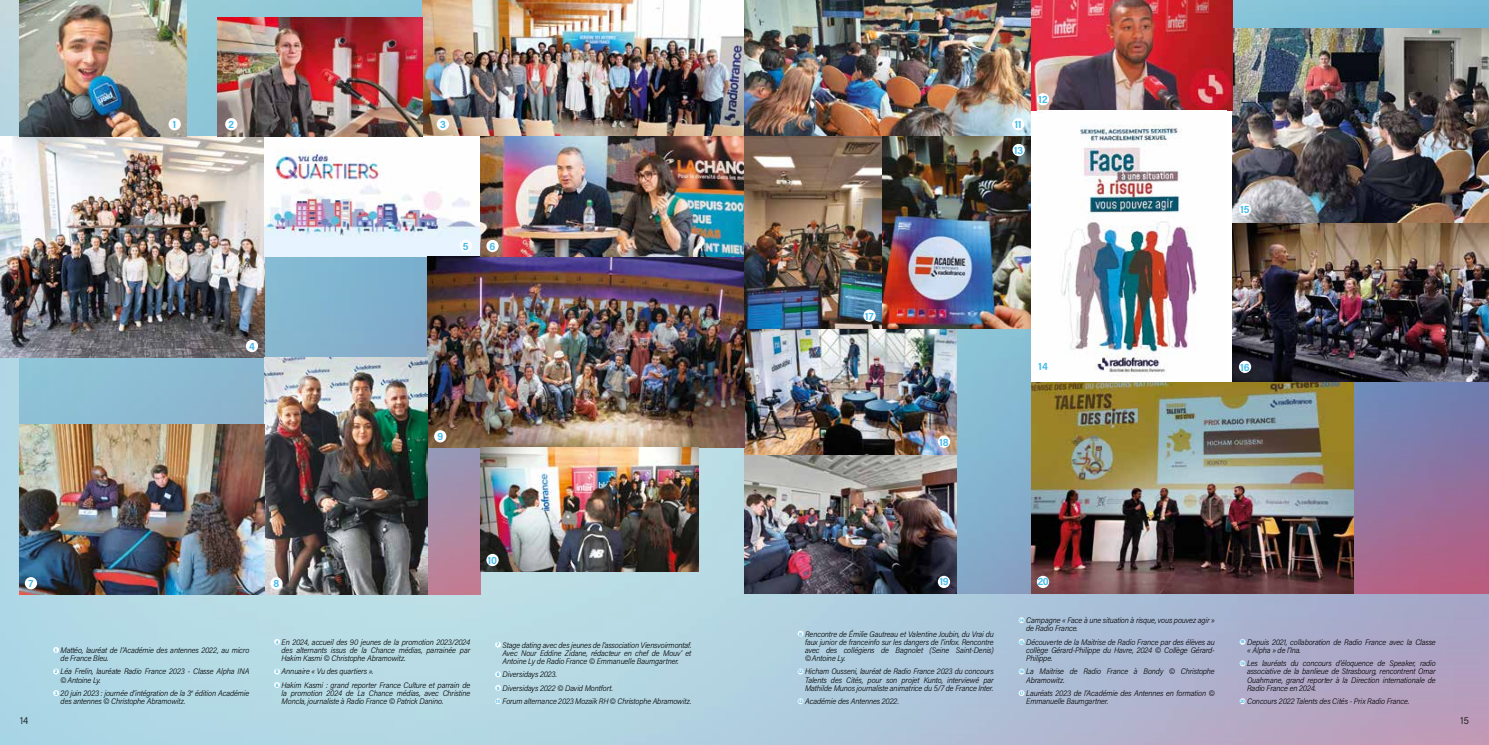
<style>
.page{position:relative;width:1489px;height:745px;background:#fff}
.page>*{position:absolute;margin:0;border:0;box-sizing:border-box;transform-origin:0 0}
.t1{font:700 10.62px "Acumin Pro Semi Cond";letter-spacing:.005em;color:#46baec}
.t2{font:300 10px "Acumin Pro Semi Cond";color:#000}
.t3{font:italic 300 8.12px/8.1px "Acumin Pro Semi Cond";letter-spacing:-.02em;color:#000}
.s1{font-weight:700;font-style:normal;font-size:5.12px;color:#46baec}
</style>
<div class="page">
<img style="left:0;top:0;width:1488px;height:744px">
<img style="left:956px;top:0;width:532px;height:593px">
<img style="left:19px;top:0;width:461px;height:594px">
<svg style="left:53px;top:646px;width:6px;height:6px"></svg>
<svg style="left:53px;top:668px;width:6px;height:6px"></svg>
<svg style="left:53px;top:689px;width:6px;height:6px"></svg>
<svg style="left:274px;top:638px;width:6px;height:6px"></svg>
<svg style="left:274px;top:668px;width:6px;height:6px"></svg>
<svg style="left:274px;top:681px;width:6px;height:6px"></svg>
<svg style="left:495px;top:641px;width:6px;height:6px"></svg>
<svg style="left:495px;top:671px;width:6px;height:5px"></svg>
<svg style="left:495px;top:684px;width:6px;height:6px"></svg>
<svg style="left:495px;top:698px;width:6px;height:5px"></svg>
<svg style="left:797px;top:630px;width:6px;height:6px"></svg>
<svg style="left:797px;top:668px;width:6px;height:6px"></svg>
<svg style="left:797px;top:698px;width:6px;height:5px"></svg>
<svg style="left:1018px;top:617px;width:6px;height:5px"></svg>
<svg style="left:1018px;top:638px;width:6px;height:6px"></svg>
<svg style="left:1018px;top:668px;width:6px;height:6px"></svg>
<svg style="left:1018px;top:689px;width:6px;height:6px"></svg>
<svg style="left:1239px;top:638px;width:6px;height:6px"></svg>
<svg style="left:1239px;top:660px;width:6px;height:6px"></svg>
<svg style="left:1239px;top:698px;width:6px;height:5px"></svg>
<img style="left:422px;top:0;width:322px;height:136px">
<img style="left:0;top:136px;width:264px;height:221px">
<img style="left:1232px;top:29px;width:256px;height:352px">
<img style="left:264px;top:136px;width:480px;height:120px">
<img style="left:1031px;top:381px;width:321px;height:212px">
<img style="left:744px;top:328px;width:212px;height:265px">
<img style="left:427px;top:256px;width:317px;height:191px">
<img style="left:264px;top:357px;width:163px;height:237px">
<img style="left:744px;top:0;width:287px;height:136px">
<img style="left:480px;top:447px;width:218px;height:124px">
<img style="left:1031px;top:0;width:201px;height:111px">
<img style="left:744px;top:136px;width:287px;height:192px">
<img style="left:19px;top:424px;width:245px;height:170px">
<div style="left:1031px;top:111px;width:201px;height:270px;background:#fff"></div>
<img style="left:1061px;top:124px;width:136px;height:252px">
<img style="left:19px;top:0;width:168px;height:136px">
<img style="left:217px;top:18px;width:205px;height:118px">
<div style="left:437px;top:118px;width:12px;height:12px;background:#fff;border-radius:50%"></div>
<div style="left:459px;top:239px;width:13px;height:13px;background:#fff;border-radius:50%"></div>
<div style="left:246px;top:340px;width:12px;height:12px;background:#fff;border-radius:50%"></div>
<div style="left:168px;top:118px;width:13px;height:12px;background:#fff;border-radius:50%"></div>
<div style="left:225px;top:118px;width:12px;height:12px;background:#fff;border-radius:50%"></div>
<div style="left:486px;top:240px;width:12px;height:12px;background:#fff;border-radius:50%"></div>
<div style="left:270px;top:577px;width:12px;height:12px;background:#fff;border-radius:50%"></div>
<div style="left:434px;top:430px;width:12px;height:12px;background:#fff;border-radius:50%"></div>
<div style="left:25px;top:576px;width:12px;height:13px;background:#fff;border-radius:50%"></div>
<div style="left:486px;top:553px;width:12px;height:12px;background:#fff;border-radius:50%"></div>
<div style="left:1012px;top:118px;width:12px;height:12px;background:#fff;border-radius:50%"></div>
<div style="left:1036px;top:93px;width:13px;height:12px;background:#fff;border-radius:50%"></div>
<div style="left:1012px;top:144px;width:12px;height:12px;background:#fff;border-radius:50%"></div>
<div style="left:1238px;top:203px;width:12px;height:12px;background:#fff;border-radius:50%"></div>
<svg style="left:1238px;top:360px;width:12px;height:13px"></svg>
<div style="left:863px;top:309px;width:12px;height:12px;background:#fff;border-radius:50%"></div>
<div style="left:937px;top:435px;width:13px;height:12px;background:#fff;border-radius:50%"></div>
<div style="left:937px;top:575px;width:13px;height:12px;background:#fff;border-radius:50%"></div>
<svg style="left:1036px;top:575px;width:13px;height:12px"></svg>
<h1 class="t1" style="left:173px;top:117px;width:5px">1</h1>
<h1 class="t1" style="left:228px;top:117px;width:7px">2</h1>
<h1 class="t1" style="left:249px;top:338px;width:7px">4</h1>
<h1 class="t1" style="left:440px;top:117px;width:7px">3</h1>
<h1 class="t1" style="left:463px;top:238px;width:7px">5</h1>
<h1 class="t1" style="left:489px;top:238px;width:7px">6</h1>
<h1 class="t1" style="left:437px;top:428px;width:7px">9</h1>
<h1 class="t1" style="left:28px;top:575px;width:6px">7</h1>
<p class="t3" style="left:61px;top:645px;width:190px;text-indent:-5px"><span class="s1">1</span> Mattéo, lauréat de l’Académie des antennes 2022, au micro de France Bleu.</p>
<p class="t3" style="left:61px;top:666px;width:190px;text-indent:-6px"><span class="s1">2</span> Léa Frelin, lauréate Radio France 2023 - Classe Alpha INA © Antoine Ly.</p>
<p class="t3" style="left:61px;top:688px;width:190px;text-indent:-6px"><span class="s1">3</span> 20 juin 2023 : journée d’intégration de la 3<sup>e</sup> édition Académie des antennes © Christophe Abramowitz.</p>
<h1 class="t1" style="left:273px;top:575px;width:7px">8</h1>
<h1 class="t1" style="left:488px;top:552px;width:11px">10</h1>
<p class="t3" style="left:281px;top:637px;width:190px;text-align:justify;text-indent:-6px"><span class="s1">4</span> En 2024, accueil des 90 jeunes de la promotion 2023/2024 des alternants issus de la Chance médias, parrainée par Hakim Kasmi © Christophe Abramowitz.</p>
<p class="t3" style="left:276px;top:666px;width:99px"><span class="s1">5</span> Annuaire « Vu des quartiers ».</p>
<p class="t3" style="left:281px;top:680px;width:190px;text-align:justify;text-indent:-6px"><span class="s1">6</span> Hakim Kasmi : grand reporter France Culture et parrain de la promotion 2024 de La Chance médias, avec Christine Moncla, journaliste à Radio France © Patrick Danino.</p>
<p class="t3" style="left:502px;top:640px;width:190px;text-align:justify;text-indent:-6px"><span class="s1">7</span> Stage dating avec des jeunes de l’association Viensvoirmontaf.<br>Avec Nour Eddine Zidane, rédacteur en chef de Mouv’ et Antoine Ly de Radio France © Emmanuelle Baumgartner.</p>
<p class="t3" style="left:496px;top:669px;width:62px"><span class="s1">8</span> Diversidays 2023.</p>
<p class="t3" style="left:496px;top:683px;width:118px"><span class="s1">9</span> Diversidays 2022 © David Montfort.</p>
<p class="t3" style="left:496px;top:696px;width:197px"><span class="s1">10</span> Forum alternance 2023 Mozaïk RH © Christophe Abramowitz.</p>
<h1 class="t1" style="left:865px;top:308px;width:10px">17</h1>
<h1 class="t1" style="left:939px;top:434px;width:11px">18</h1>
<h1 class="t1" style="left:1014px;top:117px;width:8px">11</h1>
<h1 class="t1" style="left:1014px;top:143px;width:11px">13</h1>
<h1 class="t1" style="left:1038px;top:92px;width:11px">12</h1>
<h1 class="t1" style="left:1038px;top:359px;width:11px">14</h1>
<h1 class="t1" style="left:1240px;top:202px;width:11px">15</h1>
<h1 class="t1" style="left:1240px;top:359px;width:11px">16</h1>
<h1 class="t1" style="left:939px;top:573px;width:10px">19</h1>
<h1 class="t1" style="left:1037px;top:573px;width:12px">20</h1>
<p class="t3" style="left:805px;top:629px;width:190px;text-align:justify;text-indent:-6px"><span class="s1">11</span> Rencontre de Émilie Gautreau et Valentine Joubin, du Vrai du faux junior de franceinfo sur les dangers de l’infox. Rencontre avec des collégiens de Bagnolet (Seine Saint-Denis) © Antoine Ly.</p>
<p class="t3" style="left:805px;top:666px;width:190px;text-align:justify;text-indent:-7px"><span class="s1">12</span> Hicham Ousseni, lauréat de Radio France 2023 du concours Talents des Cités, pour son projet Kunto, interviewé par Mathilde Munos journaliste animatrice du 5/7 de France Inter.</p>
<p class="t3" style="left:798px;top:696px;width:102px"><span class="s1">13</span> Académie des Antennes 2022.</p>
<p class="t3" style="left:1026px;top:615px;width:190px;text-indent:-7px"><span class="s1">14</span> Campagne « Face à une situation à risque, vous pouvez agir » de Radio France.</p>
<p class="t3" style="left:1026px;top:637px;width:190px;text-align:justify;text-indent:-7px"><span class="s1">15</span> Découverte de la Maitrise de Radio France par des élèves au collège Gérard-Philippe du Havre, 2024 © Collège Gérard-Philippe.</p>
<p class="t3" style="left:1026px;top:666px;width:190px;text-indent:-7px"><span class="s1">16</span> La Maitrise de Radio France à Bondy © Christophe<br>Abramowitz.</p>
<p class="t3" style="left:1026px;top:688px;width:190px;text-indent:-7px"><sup>17</sup> Lauréats 2023 de l’Académie des Antennes en formation ©<br>Emmanuelle Baumgartner.</p>
<p class="t3" style="left:1247px;top:637px;width:190px;text-indent:-7px"><sup>18</sup> Depuis 2021, collaboration de Radio France avec la Classe « Alpha » de l’Ina.</p>
<p class="t3" style="left:1246px;top:658px;width:190px;text-align:justify;text-indent:-7px"><span class="s1">19</span> Les lauréats du concours d’éloquence de Speaker, radio associative de la banlieue de Strasbourg, rencontrent Omar Ouahmane, grand reporter à la Direction internationale de Radio France en 2024.</p>
<p class="t3" style="left:1239px;top:696px;width:171px"><sup>20</sup> Concours 2022 Talents des Cités - Prix Radio France.</p>
<p class="t2" style="left:20px;top:713px;width:10px">14</p>
<p class="t2" style="left:1460px;top:713px;width:10px">15</p>
</div>
